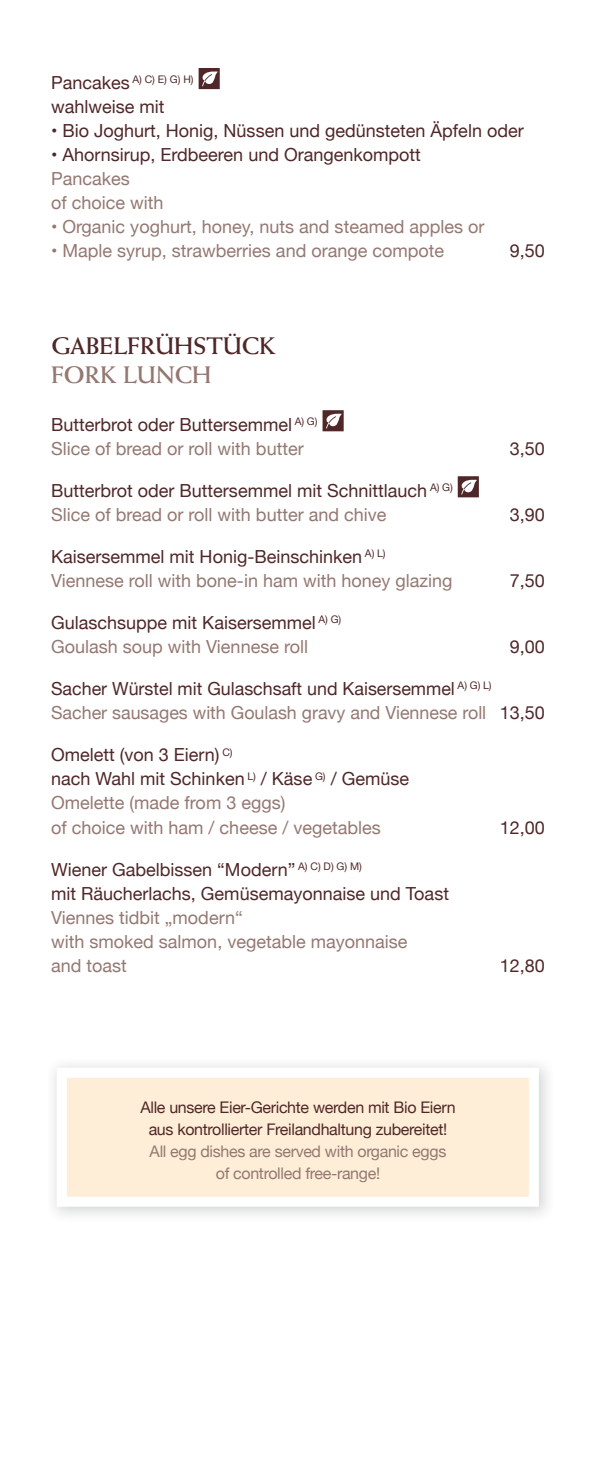
<style>
.page{position:relative;width:596px;height:1458px;background:#fff}
.page>*{position:absolute;margin:0;border:0;box-sizing:border-box;transform-origin:0 0}
.t1{font:700 24px "Weiss";color:#502728}
.t2{font:700 24px "Weiss";color:#947872}
.t3{font:18px/24px "Helvetica Neue";color:#502728}
.t4{font:18px/24px "Helvetica Neue";color:#947872}
.t5{font:16px/22px "Helvetica Neue";letter-spacing:-.02em;color:#502728;text-align:center}
.t6{font:16px/22px "Helvetica Neue";letter-spacing:-.02em;color:#947872;text-align:center}
.t7{font:10.4px "Helvetica Neue";color:#502728}
.s1{font-size:18px}
.s2{color:#502728}
.s3{color:#947872}
</style>
<div class="page">
<svg style="left:322px;top:410px;width:21px;height:21px"></svg>
<svg style="left:457px;top:476px;width:21px;height:21px"></svg>
<div style="left:57px;top:1067px;width:481px;height:139px;background:#ffeed7;border:10px solid #fff"></div>
<svg style="left:198px;top:68px;width:21px;height:21px"></svg>
<p class="t7" style="left:51px;top:72px;width:144px"><span class="s1">Pancakes</span> A) C) E) G) H)</p>
<p class="t3" style="left:51px;top:96px;width:115px">wahlweise mit</p>
<p class="t3" style="left:51px;top:120px;width:474px">• Bio Joghurt, Honig, Nüssen und gedünsteten Äpfeln oder</p>
<p class="t3" style="left:51px;top:144px;width:371px">• Ahornsirup, Erdbeeren und Orangenkompott</p>
<p class="t4" style="left:51px;top:168px;width:114px">Pancakes<br>of choice with</p>
<p class="t4" style="left:51px;top:216px;width:434px">• Organic yoghurt, honey, nuts and steamed apples or</p>
<p class="t4" style="left:51px;top:240px;width:394px">• Maple syrup, strawberries and orange compote</p>
<p class="t3" style="left:509px;top:240px;width:37px">9,50</p>
<h1 class="t1" style="left:51px;top:331px;width:226px">GABELFRÜHSTÜCK</h1>
<h1 class="t2" style="left:51px;top:361px;width:161px">FORK LUNCH</h1>
<p class="t4" style="left:51px;top:414px;width:268px"><span class="s2">Butterbrot oder Buttersemmel</span> <sup>A)</sup> <sup>G)<br></sup>Slice of bread or roll with butter</p>
<p class="t3" style="left:51px;top:480px;width:403px">Butterbrot oder Buttersemmel mit Schnittlauch <sup>A)</sup> <sup>G)<br></sup><span class="s3">Slice of bread or roll with butter and chive</span></p>
<p class="t4" style="left:51px;top:546px;width:403px"><span class="s2">Kaisersemmel mit Honig-Beinschinken</span> <sup>A)</sup> <sup>L)<br></sup>Viennese roll with bone-in ham with honey glazing</p>
<p class="t3" style="left:509px;top:438px;width:37px">3,50</p>
<p class="t3" style="left:509px;top:504px;width:37px">3,90</p>
<p class="t3" style="left:509px;top:570px;width:37px">7,50</p>
<p class="t3" style="left:51px;top:612px;width:291px">Gulaschsuppe mit Kaisersemmel <sup>A)</sup> <sup>G)<br></sup><span class="s3">Goulash soup with Viennese roll</span></p>
<p class="t3" style="left:509px;top:636px;width:37px">9,00</p>
<p class="t3" style="left:51px;top:678px;width:495px">Sacher Würstel mit Gulaschsaft und Kaisersemmel <sup>A)</sup> <sup>G)</sup> <sup>L)<br></sup><span class="s3">Sacher sausages with Goulash gravy and Viennese roll</span> 13,50</p>
<p class="t4" style="left:51px;top:744px;width:359px"><span class="s2">Omelett (von 3 Eiern)</span> <sup>C)<br></sup><span class="s2">nach Wahl mit Schinken</span> <sup>L)</sup> <span class="s2">/ Käse</span> <sup>G)</sup> <span class="s2">/ Gemüse<br></span>Omelette (made from 3 eggs)<br>of choice with ham / cheese / vegetables</p>
<p class="t3" style="left:499px;top:816px;width:47px">12,00</p>
<p class="t3" style="left:51px;top:858px;width:399px">Wiener Gabelbissen “Modern” <sup>A)</sup> <sup>C)</sup> <sup>D)</sup> <sup>G)</sup> <sup>M)<br></sup>mit Räucherlachs, Gemüsemayonnaise und Toast</p>
<p class="t4" style="left:51px;top:906px;width:358px">Viennes tidbit „modern“<br>with smoked salmon, vegetable mayonnaise and toast</p>
<p class="t3" style="left:499px;top:954px;width:47px">12,80</p>
<p class="t5" style="left:140px;top:1097px;width:316px">Alle unsere Eier-Gerichte werden mit Bio Eiern aus kontrollierter Freilandhaltung zubereitet!</p>
<p class="t6" style="left:149px;top:1141px;width:298px">All egg dishes are served with organic eggs of controlled free-range!</p>
</div>
